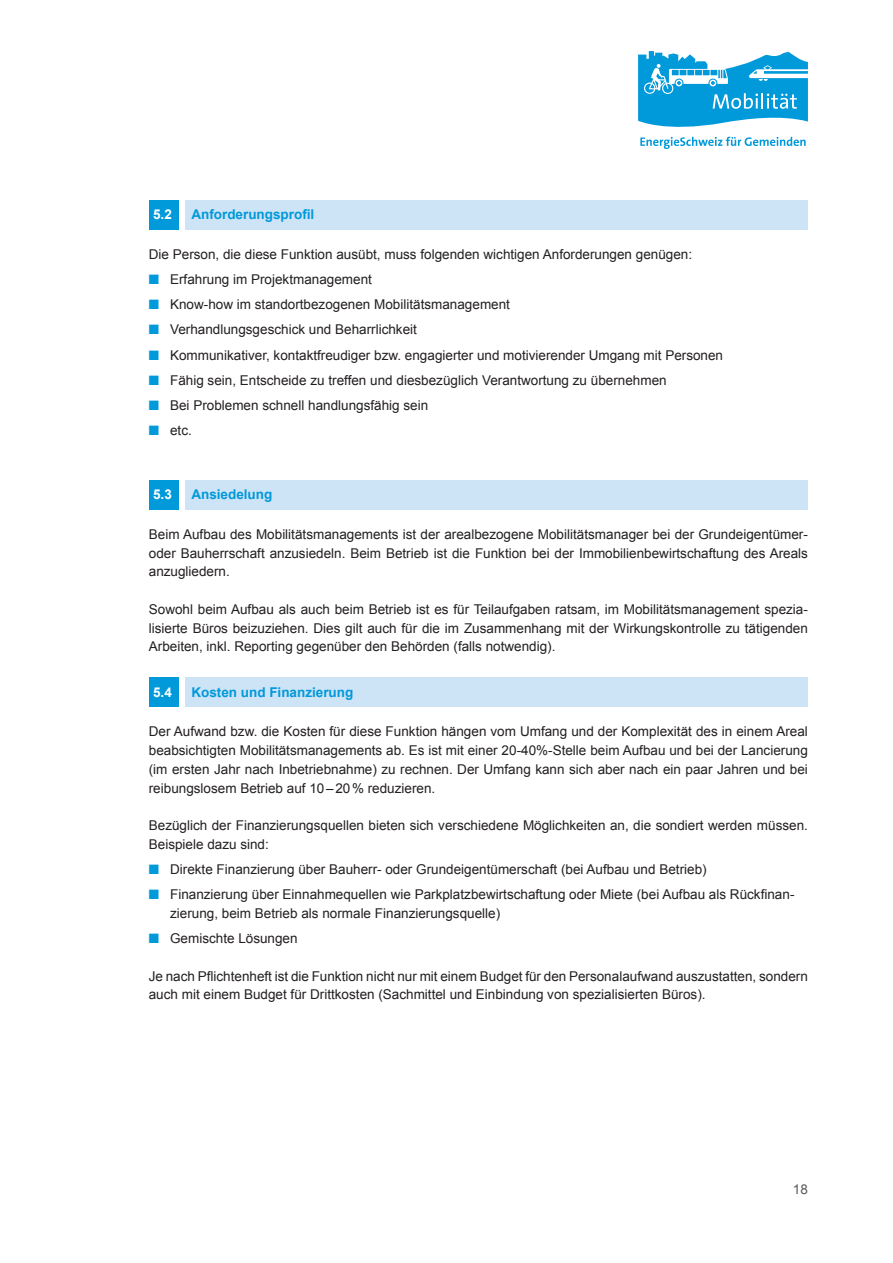
<style>
.page{position:relative;width:893px;height:1263px;background:#fff}
.page>*{position:absolute;margin:0;border:0;box-sizing:border-box;transform-origin:0 0}
.t1{font:13.5px/18.8px "Arial";color:#231f20;text-align:justify}
.t2{font:700 13.5px "Arial";color:#0099da}
.t3{font:700 13.5px "Arial";color:#fff}
.t4{font:13.5px "Arial";color:#58595b}
.s1{color:#0099da}
</style>
<div class="page">
<svg style="left:638px;top:51px;width:170px;height:98px"></svg>
<div style="left:149px;top:200px;width:30px;height:30px;background:#0099da"></div>
<div style="left:186px;top:200px;width:622px;height:30px;background:#cde3f6"></div>
<div style="left:149px;top:480px;width:30px;height:29px;background:#0099da"></div>
<div style="left:186px;top:480px;width:622px;height:29px;background:#cde3f6"></div>
<div style="left:149px;top:677px;width:30px;height:30px;background:#0099da"></div>
<div style="left:186px;top:677px;width:622px;height:30px;background:#cde3f6"></div>
<p class="t3" style="left:153px;top:206px;width:20px">5.2</p>
<p class="t2" style="left:191px;top:206px;width:124px">Anforderungsprofil</p>
<p class="t1" style="left:149px;top:245px;width:545px">Die Person, die diese Funktion ausübt, muss folgenden wichtigen Anforderungen genügen:</p>
<p class="t1" style="left:149px;top:270px;width:225px"><span class="s1">■</span> Erfahrung im Projektmanagement</p>
<p class="t1" style="left:149px;top:295px;width:363px"><span class="s1">■</span> Know-how im standortbezogenen Mobilitätsmanagement</p>
<p class="t1" style="left:149px;top:320px;width:270px"><span class="s1">■</span> Verhandlungsgeschick und Beharrlichkeit</p>
<p class="t1" style="left:149px;top:346px;width:576px"><span class="s1">■</span> Kommunikativer, kontaktfreudiger bzw. engagierter und motivierender Umgang mit Personen</p>
<p class="t1" style="left:149px;top:371px;width:519px"><span class="s1">■</span> Fähig sein, Entscheide zu treffen und diesbezüglich Verantwortung zu übernehmen</p>
<p class="t1" style="left:149px;top:396px;width:281px"><span class="s1">■</span> Bei Problemen schnell handlungsfähig sein</p>
<p class="t1" style="left:149px;top:421px;width:45px"><span class="s1">■</span> etc.</p>
<p class="t3" style="left:153px;top:485px;width:20px">5.3</p>
<p class="t2" style="left:191px;top:485px;width:83px">Ansiedelung</p>
<p class="t1" style="left:149px;top:525px;width:661px">Beim Aufbau des Mobilitätsmanagements ist der arealbezogene Mobilitätsmanager bei der Grundeigentümer&shy;oder Bauherrschaft anzusiedeln. Beim Betrieb ist die Funktion bei der Immobilienbewirtschaftung des Areals anzugliedern.</p>
<p class="t1" style="left:149px;top:600px;width:661px">Sowohl beim Aufbau als auch beim Betrieb ist es für Teilaufgaben ratsam, im Mobilitätsmanagement spezia&shy;lisierte Büros beizuziehen. Dies gilt auch für die im Zusammenhang mit der Wirkungskontrolle zu tätigenden Arbeiten, inkl. Reporting gegenüber den Behörden (falls notwendig).</p>
<p class="t3" style="left:153px;top:683px;width:20px">5.4</p>
<p class="t2" style="left:191px;top:683px;width:164px">Kosten und Finanzierung</p>
<p class="t1" style="left:149px;top:722px;width:661px">Der Aufwand bzw. die Kosten für diese Funktion hängen vom Umfang und der Komplexität des in einem Areal beabsichtigten Mobilitätsmanagements ab. Es ist mit einer 20-40%-Stelle beim Aufbau und bei der Lancierung (im ersten Jahr nach Inbetriebnahme) zu rechnen. Der Umfang kann sich aber nach ein paar Jahren und bei reibungslosem Betrieb auf 10–20% reduzieren.</p>
<p class="t1" style="left:149px;top:816px;width:661px">Bezüglich der Finanzierungsquellen bieten sich verschiedene Möglichkeiten an, die sondiert werden müssen.<br>Beispiele dazu sind:</p>
<p class="t1" style="left:149px;top:860px;width:559px"><span class="s1">■</span> Direkte Finanzierung über Bauherr- oder Grundeigentümerschaft (bei Aufbau und Betrieb)</p>
<p class="t1" style="left:170px;top:885px;width:626px;text-indent:-21px"><span class="s1">■</span> Finanzierung über Einnahmequellen wie Parkplatzbewirtschaftung oder Miete (bei Aufbau als Rückfinan&shy;zierung, beim Betrieb als normale Finanzierungsquelle)</p>
<p class="t1" style="left:149px;top:929px;width:150px"><span class="s1">■</span> Gemischte Lösungen</p>
<p class="t1" style="left:149px;top:966px;width:661px">Je nach Pflichtenheft ist die Funktion nicht nur mit einem Budget für den Personalaufwand auszustatten, sondern auch mit einem Budget für Drittkosten (Sachmittel und Einbindung von spezialisierten Büros).</p>
<p class="t4" style="left:793px;top:1180px;width:17px">18</p>
</div>
